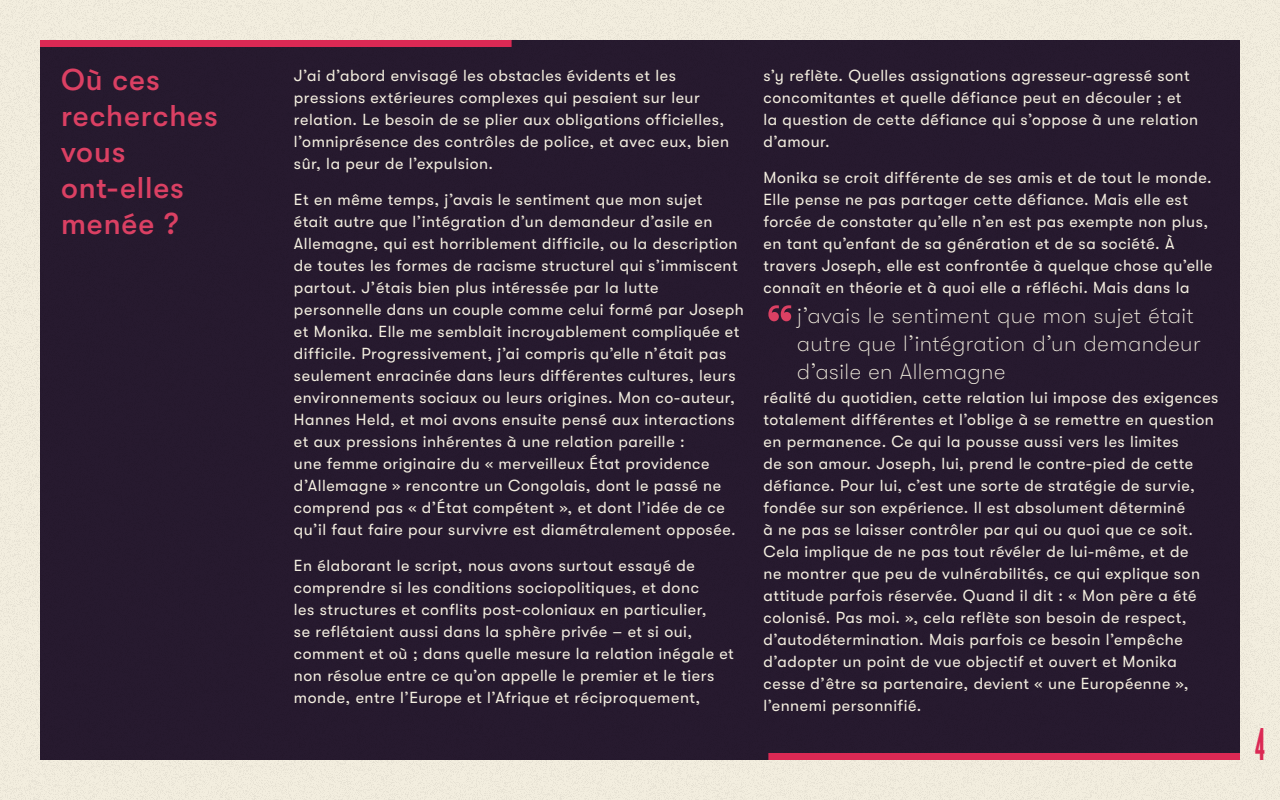
<style>
.page{position:relative;width:1280px;height:800px;background:#f3eedf}
.page>*{position:absolute;margin:0;border:0;box-sizing:border-box;transform-origin:0 0}
.t1{font:500 62px "GT Walsheim Pro";color:#db4063}
.t2{font:48px "Knockout HTF66 Full Flyweight";color:#db2954}
.t3{font:500 30px/36px "GT Walsheim Pro";letter-spacing:.03em;color:#db4063}
.t4{font:100 22px/28px "GT Walsheim Pro";letter-spacing:.025em;color:#f3eedf}
.t5{font:16px/22px "GT Walsheim Pro";letter-spacing:.035em;color:#f3eedf}
</style>
<div class="page">
<div style="left:40px;top:40px;width:1200px;height:720px;background:#261a2f"></div>
<div style="left:40px;top:40px;width:472px;height:7px;background:#db2954"></div>
<div style="left:768px;top:753px;width:472px;height:7px;background:#db2954"></div>
<h3 class="t3" style="left:61px;top:62px;width:158px">Où ces recherches vous ont-elles menée ?</h3>
<p class="t5" style="left:294px;top:64px;width:437px">J’ai d’abord envisagé les obstacles évidents et les pressions extérieures complexes qui pesaient sur leur relation. Le besoin de se plier aux obligations officielles, l’omniprésence des contrôles de police, et avec eux, bien sûr, la peur de l’expulsion.</p>
<p class="t5" style="left:294px;top:188px;width:451px">Et en même temps, j’avais le sentiment que mon sujet<br>était autre que l’intégration d’un demandeur d’asile en Allemagne, qui est horriblement difficile, ou la description de toutes les formes de racisme structurel qui s’immiscent partout. J’étais bien plus intéressée par la lutte personnelle dans un couple comme celui formé par Joseph et Monika. Elle me semblait incroyablement compliquée et difficile. Progressivement, j’ai compris qu’elle n’était pas seulement enracinée dans leurs différentes cultures, leurs environnements sociaux ou leurs origines. Mon co-auteur, Hannes Held, et moi avons ensuite pensé aux interactions et aux pressions inhérentes à une relation pareille :<br>une femme originaire du « merveilleux État providence d’Allemagne » rencontre un Congolais, dont le passé ne comprend pas « d’État compétent », et dont l’idée de ce qu’il faut faire pour survivre est diamétralement opposée.</p>
<p class="t5" style="left:294px;top:554px;width:441px">En élaborant le script, nous avons surtout essayé de comprendre si les conditions sociopolitiques, et donc<br>les structures et conflits post-coloniaux en particulier,<br>se reflétaient aussi dans la sphère privée – et si oui, comment et où ; dans quelle mesure la relation inégale et non résolue entre ce qu’on appelle le premier et le tiers monde, entre l’Europe et l’Afrique et réciproquement,</p>
<p class="t5" style="left:763px;top:64px;width:436px">s’y reflète. Quelles assignations agresseur-agressé sont concomitantes et quelle défiance peut en découler ; et la question de cette défiance qui s’oppose à une relation d’amour.</p>
<p class="t5" style="left:763px;top:166px;width:451px">Monika se croit différente de ses amis et de tout le monde.<br>Elle pense ne pas partager cette défiance. Mais elle est forcée de constater qu’elle n’en est pas exempte non plus, en tant qu’enfant de sa génération et de sa société. À travers Joseph, elle est confrontée à quelque chose qu’elle connaît en théorie et à quoi elle a réfléchi. Mais dans la</p>
<h1 class="t1" style="left:765px;top:295px;width:31px">“</h1>
<h3 class="t4" style="left:797px;top:302px;width:405px">j’avais le sentiment que mon sujet était autre que l’intégration d’un demandeur d’asile en Allemagne</h3>
<p class="t5" style="left:763px;top:386px;width:457px">réalité du quotidien, cette relation lui impose des exigences totalement différentes et l’oblige à se remettre en question en permanence. Ce qui la pousse aussi vers les limites<br>de son amour. Joseph, lui, prend le contre-pied de cette défiance. Pour lui, c’est une sorte de stratégie de survie, fondée sur son expérience. Il est absolument déterminé<br>à ne pas se laisser contrôler par qui ou quoi que ce soit.<br>Cela implique de ne pas tout révéler de lui-même, et de<br>ne montrer que peu de vulnérabilités, ce qui explique son attitude parfois réservée. Quand il dit : « Mon père a été colonisé. Pas moi. », cela reflète son besoin de respect, d’autodétermination. Mais parfois ce besoin l’empêche d’adopter un point de vue objectif et ouvert et Monika cesse d’être sa partenaire, devient « une Européenne », l’ennemi personnifié.</p>
<h2 class="t2" style="left:1255px;top:720px;width:11px">4</h2>
</div>
